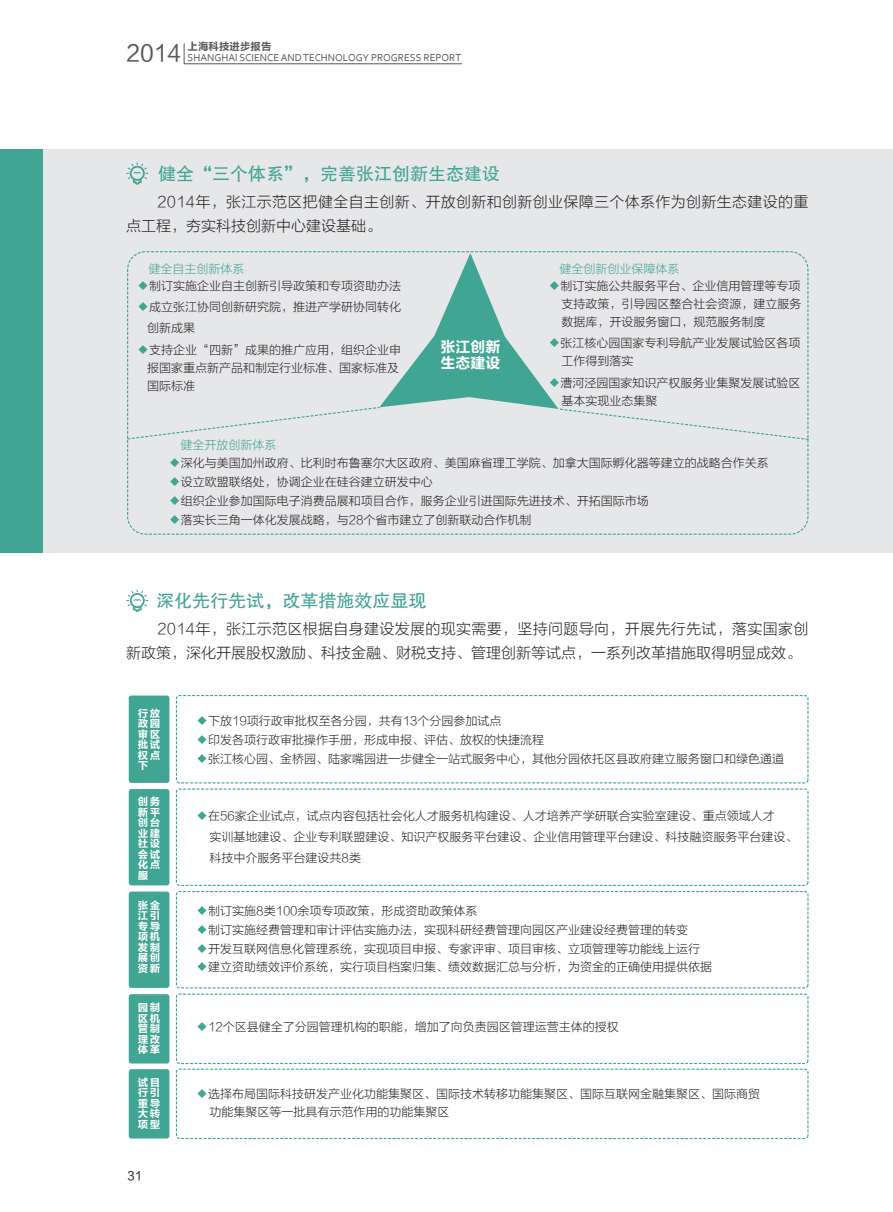
<style>
.page{position:relative;width:893px;height:1212px;background:#fff}
.page>*{position:absolute;margin:0;border:0;box-sizing:border-box;transform-origin:0 0}
.t1{font:18px "FZHTJW GB1 0";color:#41a594}
.t2{font:15px/24px "FZLTKHK GBK1 0";letter-spacing:.02em;color:#231f20}
.t3{font:15px/16.2px "FZLTCHK GBK1 0";color:#fff}
.t4{font:12px/18px "FZLTKHK GBK1 0";color:#231f20}
.t5{font:12px "FZLTKHK GBK1 0";color:#41a594}
.t6{font:12px "FZLTHK GBK1 0";color:#231f20}
.t7{font:10.5px/10.5px "FZLTCHK GBK1 0";color:#fff;text-align:justify}
.t8{font:10.5px "Corbel";color:#57585a}
.t9{font:10.5px "FZLTCHK GBK1 0";color:#57585a}
.s1{font-family:"FZLTHJW GB1 0";font-size:22.65px}
.s2{color:#41a594}
</style>
<div class="page">
<svg style="left:183px;top:43px;width:280px;height:22px"></svg>
<div style="left:0;top:149px;width:893px;height:403px;background:#e6e7e9"></div>
<div style="left:0;top:149px;width:43px;height:403px;background:#41a594"></div>
<svg style="left:126px;top:162px;width:22px;height:23px"></svg>
<svg style="left:126px;top:589px;width:22px;height:23px"></svg>
<svg style="left:127px;top:253px;width:682px;height:188px"></svg>
<div style="left:176px;top:695px;width:632px;height:88px;border:1px dashed #40a593;border-radius:3px"></div>
<div style="left:129px;top:695px;width:40px;height:88px;background:#40a593;border-radius:3px"></div>
<div style="left:176px;top:788px;width:632px;height:98px;border:1px dashed #40a593;border-radius:3px"></div>
<div style="left:129px;top:789px;width:40px;height:96px;background:#40a593;border-radius:3px"></div>
<div style="left:176px;top:891px;width:632px;height:97px;border:1px dashed #40a593;border-radius:3px"></div>
<div style="left:129px;top:891px;width:40px;height:97px;background:#40a593;border-radius:3px"></div>
<div style="left:176px;top:993px;width:632px;height:71px;border:1px dashed #40a593;border-radius:3px"></div>
<div style="left:129px;top:994px;width:40px;height:69px;background:#40a593;border-radius:3px"></div>
<div style="left:176px;top:1068px;width:632px;height:71px;border:1px dashed #40a593;border-radius:3px"></div>
<div style="left:129px;top:1069px;width:40px;height:69px;background:#40a593;border-radius:3px"></div>
<p class="t9" style="left:188px;top:41px;width:85px">上海科技进步报告</p>
<p class="t8" style="left:127px;top:51px;width:336px"><span class="s1">2014</span> SHANGHAI SCIENCE AND TECHNOLOGY PROGRESS REPORT</p>
<p class="t1" style="left:158px;top:164px;width:344px">健全“三个体系”，完善张江创新生态建设</p>
<p class="t2" style="left:126px;top:190px;width:684px;text-indent:32px">2014年，张江示范区把健全自主创新、开放创新和创新创业保障三个体系作为创新生态建设的重点工程，夯实科技创新中心建设基础。</p>
<p class="t5" style="left:148px;top:262px;width:98px">健全自主创新体系</p>
<p class="t5" style="left:559px;top:262px;width:121px">健全创新创业保障体系</p>
<p class="t4" style="left:137px;top:277px;width:265px"><span class="s2">◆</span>制订实施企业自主创新引导政策和专项资助办法</p>
<p class="t4" style="left:147px;top:296px;width:256px;line-height:21px;text-indent:-10px"><span class="s2">◆</span>成立张江协同创新研究院，推进产学研协同转化创新成果</p>
<p class="t4" style="left:147px;top:341px;width:256px;text-indent:-10px"><span class="s2">◆</span>支持企业“四新”成果的推广应用，组织企业申报国家重点新产品和制定行业标准、国家标准及国际标准</p>
<p class="t5" style="left:181px;top:438px;width:97px">健全开放创新体系</p>
<p class="t3" style="left:440px;top:339px;width:61px">张江创新生态建设</p>
<p class="t4" style="left:562px;top:277px;width:241px;text-align:justify;text-indent:-13px"><span class="s2">◆</span>制订实施公共服务平台、企业信用管理等专项支持政策，引导园区整合社会资源，建立服务数据库，开设服务窗口，规范服务制度</p>
<p class="t4" style="left:562px;top:334px;width:240px;text-indent:-13px"><span class="s2">◆</span>张江核心园国家专利导航产业发展试验区各项工作得到落实</p>
<p class="t4" style="left:562px;top:374px;width:240px;text-indent:-13px"><span class="s2">◆</span>漕河泾园国家知识产权服务业集聚发展试验区基本实现业态集聚</p>
<p class="t4" style="left:169px;top:454px;width:601px"><span class="s2">◆</span>深化与美国加州政府、比利时布鲁塞尔大区政府、美国麻省理工学院、加拿大国际孵化器等建立的战略合作关系</p>
<p class="t4" style="left:169px;top:473px;width:265px"><span class="s2">◆</span>设立欧盟联络处，协调企业在硅谷建立研发中心</p>
<p class="t4" style="left:169px;top:511px;width:364px"><span class="s2">◆</span>落实长三角一体化发展战略，与28个省市建立了创新联动合作机制</p>
<p class="t4" style="left:169px;top:492px;width:481px"><span class="s2">◆</span>组织企业参加国际电子消费品展和项目合作，服务企业引进国际先进技术、开拓国际市场</p>
<p class="t1" style="left:157px;top:591px;width:272px">深化先行先试，改革措施效应显现</p>
<p class="t2" style="left:126px;top:617px;width:684px;text-indent:32px">2014年，张江示范区根据自身建设发展的现实需要，坚持问题导向，开展先行先试，落实国家创新政策，深化开展股权激励、科技金融、财税支持、管理创新等试点，一系列改革措施取得明显成效。</p>
<p class="t7" style="left:138px;top:708px;width:24px">行放政园审区批试权点下</p>
<p class="t7" style="left:138px;top:796px;width:24px">创务新平创台业建社设会试化点服</p>
<p class="t7" style="left:138px;top:900px;width:24px">张金江引专导项机发制展创资新</p>
<p class="t7" style="left:138px;top:1003px;width:24px">园制区机管制理改体革</p>
<p class="t7" style="left:138px;top:1077px;width:24px">试目行引重导大转项型</p>
<p class="t6" style="left:128px;top:1169px;width:16px">31</p>
<p class="t4" style="left:196px;top:712px;width:307px"><span class="s2">◆</span>下放19项行政审批权至各分园，共有13个分园参加试点</p>
<p class="t4" style="left:196px;top:731px;width:349px"><span class="s2">◆</span>印发各项行政审批操作手册，形成申报、评估、放权的快捷流程</p>
<p class="t4" style="left:196px;top:750px;width:589px"><span class="s2">◆</span>张江核心园、金桥园、陆家嘴园进一步健全一站式服务中心，其他分园依托区县政府建立服务窗口和绿色通道</p>
<p class="t4" style="left:210px;top:805px;width:589px;line-height:21px;text-indent:-13px"><span class="s2">◆</span>在56家企业试点，试点内容包括社会化人才服务机构建设、人才培养产学研联合实验室建设、重点领域人才<br>实训基地建设、企业专利联盟建设、知识产权服务平台建设、企业信用管理平台建设、科技融资服务平台建设、科技中介服务平台建设共8类</p>
<p class="t4" style="left:196px;top:902px;width:283px"><span class="s2">◆</span>制订实施8类100余项专项政策，形成资助政策体系</p>
<p class="t4" style="left:196px;top:921px;width:493px"><span class="s2">◆</span>制订实施经费管理和审计评估实施办法，实现科研经费管理向园区产业建设经费管理的转变</p>
<p class="t4" style="left:196px;top:940px;width:505px"><span class="s2">◆</span>开发互联网信息化管理系统，实现项目申报、专家评审、项目审核、立项管理等功能线上运行</p>
<p class="t4" style="left:196px;top:958px;width:517px"><span class="s2">◆</span>建立资助绩效评价系统，实行项目档案归集、绩效数据汇总与分析，为资金的正确使用提供依据</p>
<p class="t4" style="left:196px;top:1018px;width:424px"><span class="s2">◆</span>12个区县健全了分园管理机构的职能，增加了向负责园区管理运营主体的授权</p>
<p class="t4" style="left:210px;top:1085px;width:552px;text-indent:-13px"><span class="s2">◆</span>选择布局国际科技研发产业化功能集聚区、国际技术转移功能集聚区、国际互联网金融集聚区、国际商贸功能集聚区等一批具有示范作用的功能集聚区</p>
</div>
